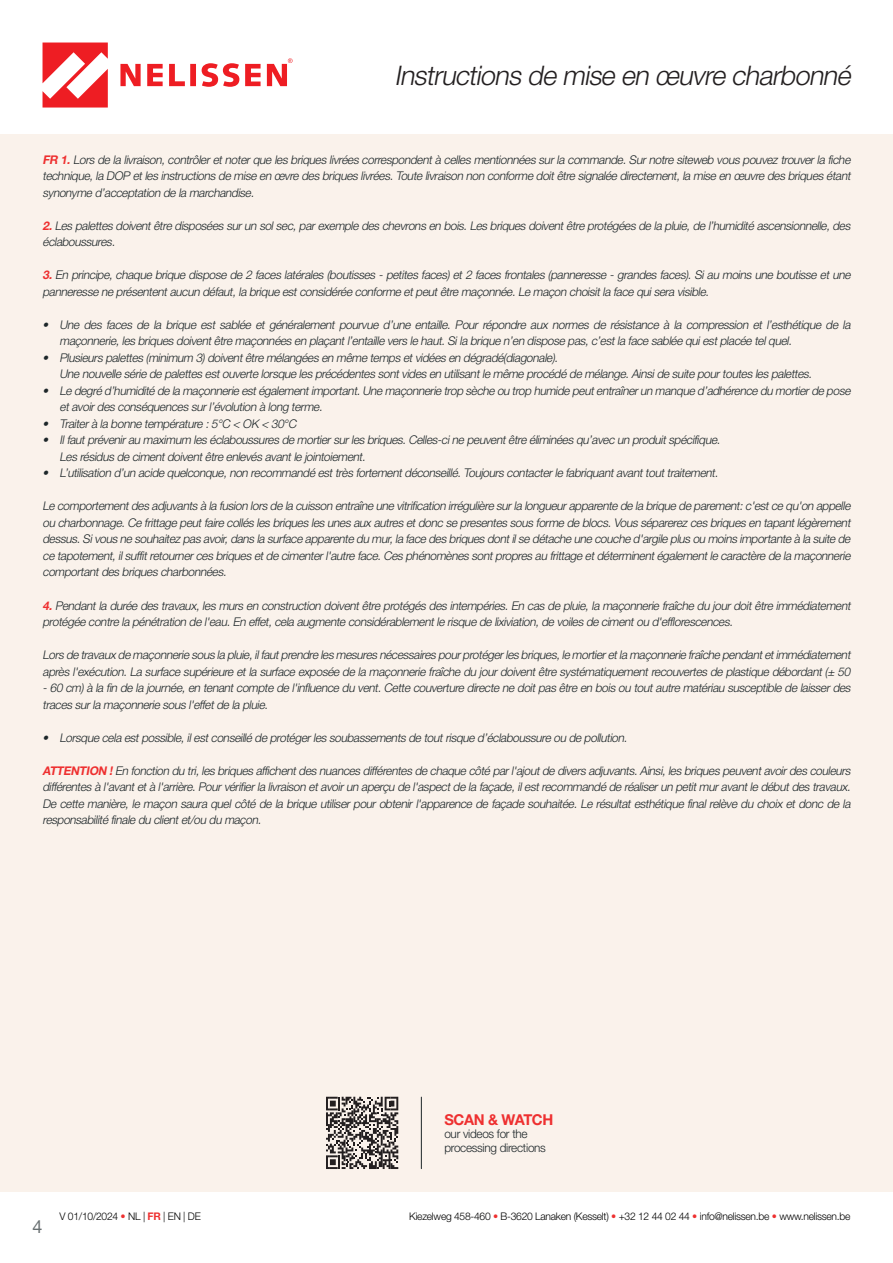
<style>
.page{position:relative;width:893px;height:1263px;background:#fff}
.page>*{position:absolute;margin:0;border:0;box-sizing:border-box;transform-origin:0 0}
.Titel_-_Baksteen_24pt{font:italic 300 27px "Helvetica Neue LT Pro";color:#231f20}
.t1{font:18px "Helvetica Neue LT Pro";color:#686f71}
.Tekst_-_Tekst_7pt{font:700 15px "Helvetica Neue LT Pro";letter-spacing:-.025em;color:#ee3030}
.Tekst_-_Tekst_7pt-2{font:italic 300 12px/16.5px "Helvetica Neue LT Pro";letter-spacing:-.025em;color:#1d2629}
.Tekst_-_Tekst_7pt-3{font:300 12px "Helvetica Neue LT Pro";letter-spacing:-.025em;color:#1d2629}
.t2{font:300 10.5px "Helvetica Neue LT Pro";letter-spacing:-.025em;color:#000001}
.s1{font-weight:700;color:#ee3030}
.s2{color:#ee3030}
</style>
<div class="page">
<div style="left:0;top:134px;width:893px;height:976px;background:#faf2eb"></div>
<svg style="left:43px;top:43px;width:65px;height:65px"></svg>
<div style="left:190px;top:64px;width:6px;height:22px;background:#ee1d23"></div>
<svg style="left:120px;top:64px;width:21px;height:22px"></svg>
<svg style="left:169px;top:64px;width:16px;height:22px"></svg>
<svg style="left:202px;top:63px;width:37px;height:24px"></svg>
<svg style="left:245px;top:64px;width:16px;height:22px"></svg>
<svg style="left:147px;top:64px;width:16px;height:22px"></svg>
<svg style="left:267px;top:58px;width:26px;height:28px"></svg>
<div style="left:0;top:1074px;width:893px;height:118px;background:#faf2eb"></div>
<hr style="left:421px;top:1097px;width:1px;height:72px;background:#1d2629">
<svg style="left:326px;top:1097px;width:72px;height:72px"></svg>
<p class="Titel_-_Baksteen_24pt" style="left:394px;top:59px;width:463px">Instructions de mise en œuvre charbonné</p>
<p class="Tekst_-_Tekst_7pt-2" style="left:43px;top:151px;width:812px;text-align:justify"><span class="s1">FR 1.</span> Lors de la livraison,contrôleretnoterque les briques livrées correspondentà celles mentionnées surla commande.Surnotre siteweb vous pouveztrouverla fiche technique,la DOP etles instructions de mise en œvre des briques livrées.Toute livraison non conforme doitêtre signalée directement,la mise en œuvre des briques étant synonyme d’acceptation de la marchandise.</p>
<p class="Tekst_-_Tekst_7pt-2" style="left:43px;top:217px;width:812px"><span class="s1">2.</span>Les palettes doiventêtre disposées surun solsec,parexemple des chevrons en bois.Les briques doiventêtre protégées de la pluie,de l’humidité ascensionnelle,des éclaboussures.</p>
<p class="Tekst_-_Tekst_7pt-2" style="left:43px;top:267px;width:812px"><span class="s1">3.</span>En principe, chaque brique dispose de 2 faces latérales (boutisses - petites faces) et 2 faces frontales (panneresse - grandes faces) . Si au moins une boutisse et une panneresse ne présententaucun défaut,la brique estconsidérée conforme etpeutêtre maçonnée.Le maçon choisitla face quisera visible.</p>
<p class="Tekst_-_Tekst_7pt-2" style="left:60px;top:316px;width:795px;text-indent:-17px">• Une des faces de la brique est sablée et généralement pourvue d’une entaille. Pour répondre aux normes de résistance à la compression et l’esthétique de la maçonnerie,les briques doiventêtre maçonnées en plaçantl’entaille vers le haut.Sila brique n’en dispose pas,c’estla face sablée quiestplacée telquel.</p>
<p class="Tekst_-_Tekst_7pt-2" style="left:43px;top:349px;width:519px">• Plusieurs palettes (minimum 3) doiventêtre mélangées en même temps etvidées en dégradé(diagonale) .</p>
<p class="Tekst_-_Tekst_7pt-2" style="left:60px;top:366px;width:756px">Une nouvelle série de palettes estouverte lorsque les précédentes sontvides en utilisantle même procédé de mélange.Ainside suite pourtoutes les palettes.</p>
<p class="Tekst_-_Tekst_7pt-2" style="left:60px;top:382px;width:795px;text-indent:-17px">• Le degré d’humidité de la maçonnerie estégalementimportant.Une maçonnerie trop sèche ou trop humide peutentraînerun manque d’adhérence du mortierde pose etavoirdes conséquences surl’évolution à long terme.</p>
<p class="Tekst_-_Tekst_7pt-2" style="left:43px;top:415px;width:258px">• Traiterà la bonne température :5°C &lt; OK &lt; 30°C</p>
<p class="Tekst_-_Tekst_7pt-2" style="left:43px;top:432px;width:682px">• Ilfautprévenirau maximum les éclaboussures de mortiersurles briques.Celles-cine peuventêtre éliminées qu’avec un produitspécifique.</p>
<p class="Tekst_-_Tekst_7pt-2" style="left:60px;top:448px;width:310px">Les résidus de cimentdoiventêtre enlevés avantle jointoiement.</p>
<p class="Tekst_-_Tekst_7pt-2" style="left:43px;top:465px;width:679px">• L’utilisation d’un acide quelconque,non recommandé esttrès fortementdéconseillé.Toujours contacterle fabriquantavanttouttraitement.</p>
<p class="Tekst_-_Tekst_7pt-2" style="left:43px;top:498px;width:812px;text-align:justify">Le comportementdes adjuvants à la fusion lors de la cuisson entraîne une vitrification irrégulière surla longueurapparente de la brique de parement:c'estce qu'on appelle ou charbonnage.Ce frittage peutfaire collés les briques les unes aux autres etdonc se presentes sous forme de blocs.Vous séparerezces briques en tapantlégèrement dessus.Sivous ne souhaitezpas avoir,dans la surface apparente du mur,la face des briques dontilse détache une couche d'argile plus ou moins importante à la suite de ce tapotement,ilsuffitretournerces briques etde cimenterl'autre face.Ces phénomènes sontpropres au frittage etdéterminentégalementle caractère de la maçonnerie comportantdes briques charbonnées.</p>
<p class="Tekst_-_Tekst_7pt-2" style="left:43px;top:597px;width:812px"><span class="s1">4.</span>Pendantla durée des travaux,les murs en construction doiventêtre protégés des intempéries.En cas de pluie,la maçonnerie fraîche du jourdoitêtre immédiatement protégée contre la pénétration de l'eau.En effet,cela augmente considérablementle risque de lixiviation,de voiles de cimentou d'efflorescences.</p>
<p class="Tekst_-_Tekst_7pt-2" style="left:43px;top:646px;width:812px;text-align:justify">Lors de travaux de maçonnerie sous la pluie,ilfautprendre les mesures nécessaires pourprotégerles briques,le mortieretla maçonnerie fraîche pendantetimmédiatement après l'exécution.La surface supérieure etla surface exposée de la maçonnerie fraîche du jourdoiventêtre systématiquementrecouvertes de plastique débordant(± 50 -60 cm) à la fin de la journée,en tenantcompte de l'influence du vent.Cette couverture directe ne doitpas être en bois ou toutautre matériau susceptible de laisserdes traces surla maçonnerie sous l'effetde la pluie.</p>
<p class="Tekst_-_Tekst_7pt-2" style="left:43px;top:729px;width:589px">• Lorsque cela estpossible,ilestconseillé de protégerles soubassements de toutrisque d’éclaboussure ou de pollution.</p>
<p class="Tekst_-_Tekst_7pt-2" style="left:43px;top:762px;width:812px;text-align:justify"><span class="s1">ATTENTION !</span>En fonction du tri,les briques affichentdes nuances différentes de chaque côté parl'ajoutde divers adjuvants.Ainsi,les briques peuventavoirdes couleurs différentes à l'avantetà l'arrière.Pourvérifierla livraison etavoirun aperçu de l'aspectde la façade,ilestrecommandé de réaliserun petitmuravantle débutdes travaux.<br>De cette manière, le maçon saura quel côté de la brique utiliser pour obtenir l'apparence de façade souhaitée. Le résultat esthétique final relève du choix et donc de la responsabilité finale du clientet/ou du maçon.</p>
<p class="Tekst_-_Tekst_7pt" style="left:444px;top:1110px;width:110px">SCAN &amp; WATCH</p>
<p class="Tekst_-_Tekst_7pt-3" style="left:444px;top:1126px;width:85px">our videos for the</p>
<p class="Tekst_-_Tekst_7pt-3" style="left:444px;top:1140px;width:103px">processing directions</p>
<p class="t1" style="left:33px;top:1216px;width:12px">4</p>
<p class="t2" style="left:60px;top:1210px;width:143px">V 01/10/2024 <span class="s1">•</span> NL | <span class="s1">FR</span> | EN | DE</p>
<p class="t2" style="left:409px;top:1210px;width:443px">Kiezelweg 458-460 <span class="s2">•</span> B-3620 Lanaken (Kesselt) <span class="s2">•</span> +32 12 44 02 44 <span class="s2">•</span> info@nelissen.be <span class="s2">•</span> www.nelissen.be</p>
</div>
